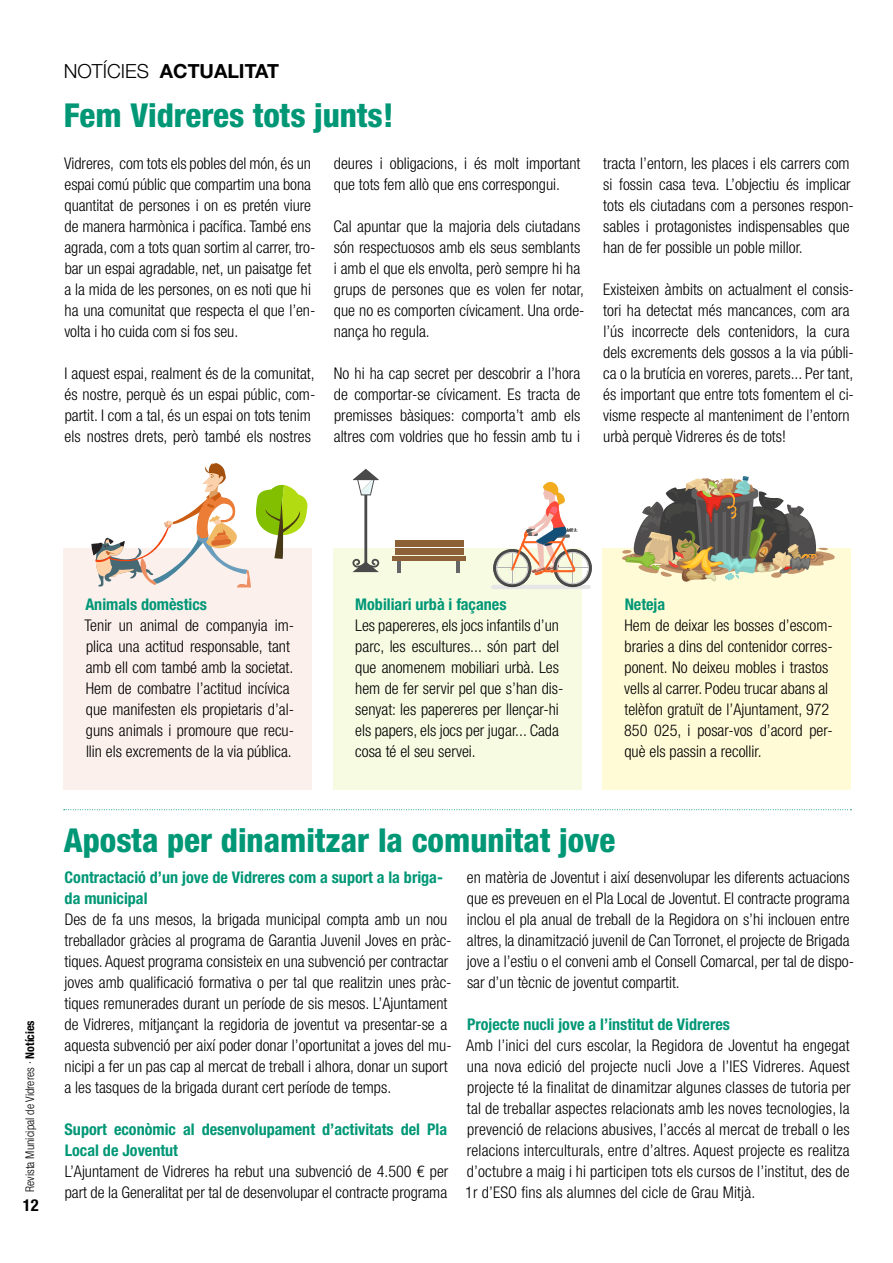
<style>
.page{position:relative;width:893px;height:1263px;background:#fff}
.page>*{position:absolute;margin:0;border:0;box-sizing:border-box;transform-origin:0 0}
.t1{font:800 condensed 33px "Helvetica Neue LT Std";color:#009776}
.t2{font:700 19.5px "Helvetica Neue LT Std";color:#000}
.t3{font:700 condensed 16.5px "Helvetica Neue LT Std";color:#000}
.t4{font:300 condensed 16.2px/21px "Helvetica Neue LT Std";color:#000}
.t5{font:700 condensed 16.2px/21px "Helvetica Neue LT Std";color:#009776}
.t6{font:300 condensed 12px "Helvetica Neue LT Std";color:#000}
.s1{font-weight:300}
.s2{font-weight:700}
</style>
<div class="page">
<div style="left:64px;top:548px;width:248px;height:241px;background:#fbf0ec"></div>
<div style="left:333px;top:548px;width:248px;height:241px;background:#f6fbe2"></div>
<div style="left:602px;top:548px;width:248px;height:241px;background:#fffbd6"></div>
<svg style="left:64px;top:809px;width:787px;height:1px"></svg>
<div style="left:395px;top:548px;width:69px;height:7px;background:#8c6138"></div>
<div style="left:395px;top:540px;width:69px;height:7px;background:#8c6138"></div>
<hr style="left:397px;top:560px;width:4px;height:13px;background:#666">
<hr style="left:456px;top:560px;width:4px;height:13px;background:#666">
<div style="left:392px;top:556px;width:74px;height:5px;background:#8c6138"></div>
<svg style="left:352px;top:469px;width:28px;height:103px"></svg>
<svg style="left:491px;top:482px;width:101px;height:107px"></svg>
<svg style="left:622px;top:476px;width:213px;height:106px"></svg>
<svg style="left:91px;top:463px;width:217px;height:124px"></svg>
<p class="t2" style="left:64px;top:59px;width:217px"><span class="s1">NOTÍCIES</span> ACTUALITAT</p>
<h1 class="t1" style="left:64px;top:95px;width:331px">Fem Vidreres tots junts!</h1>
<p class="t4" style="left:64px;top:153px;width:253px">Vidreres, com tots els pobles del món, és un espai comú públic que compartim una bona quantitat de persones i on es pretén viure de manera harmònica i pacífica. També ens agrada, com a tots quan sortim al carrer, tro&shy;bar un espai agradable, net, un paisatge fet a la mida de les persones, on es noti que hi ha una comunitat que respecta el que l’en&shy;volta i ho cuida com si fos seu.</p>
<p class="t4" style="left:65px;top:363px;width:252px">I aquest espai, realment és de la comunitat, és nostre, perquè és un espai públic, com&shy;partit. I com a tal, és un espai on tots tenim els nostres drets, però també els nostres</p>
<p class="t4" style="left:334px;top:153px;width:248px">deures i obligacions, i és molt important que tots fem allò que ens correspongui.</p>
<p class="t4" style="left:333px;top:216px;width:253px">Cal apuntar que la majoria dels ciutadans són respectuosos amb els seus semblants i amb el que els envolta, però sempre hi ha grups de persones que es volen fer notar, que no es comporten cívicament. Una orde&shy;nança ho regula.</p>
<p class="t4" style="left:334px;top:363px;width:248px;text-align:justify">No hi ha cap secret per descobrir a l’hora de comportar-se cívicament. Es tracta de premisses bàsiques: comporta’t amb els altres com voldries que ho fessin amb tu i</p>
<p class="t4" style="left:603px;top:153px;width:252px">tracta l’entorn, les places i els carrers com si fossin casa teva. L’objectiu és implicar tots els ciutadans com a persones respon&shy;sables i protagonistes indispensables que han de fer possible un poble millor.</p>
<p class="t4" style="left:603px;top:279px;width:252px">Existeixen àmbits on actualment el consis&shy;tori ha detectat més mancances, com ara l’ús incorrecte dels contenidors, la cura dels excrements dels gossos a la via públi&shy;ca o la brutícia en voreres, parets... Per tant, és important que entre tots fomentem el ci&shy;visme respecte al manteniment de l’entorn urbà perquè Vidreres és de tots!</p>
<p class="t5" style="left:85px;top:594px;width:123px">Animals domèstics</p>
<p class="t4" style="left:84px;top:615px;width:211px">Tenir un animal de companyia im&shy;plica una actitud responsable, tant amb ell com també amb la societat.<br>Hem de combatre l’actitud incívica que manifesten els propietaris d’al&shy;guns animals i promoure que recu&shy;llin els excrements de la via pública.</p>
<p class="t5" style="left:355px;top:594px;width:153px">Mobiliari urbà i façanes</p>
<p class="t4" style="left:355px;top:615px;width:210px">Les papereres, els jocs infantils d’un parc, les escultures... són part del que anomenem mobiliari urbà. Les hem de fer servir pel que s’han dis&shy;senyat: les papereres per llençar-hi els papers, els jocs per jugar... Cada cosa té el seu servei.</p>
<p class="t5" style="left:625px;top:594px;width:42px">Neteja</p>
<p class="t4" style="left:624px;top:615px;width:210px">Hem de deixar les bosses d’escom&shy;braries a dins del contenidor corres&shy;ponent. No deixeu mobles i trastos vells al carrer. Podeu trucar abans al telèfon gratuït de l’Ajuntament, 972<br>850 025, i posar-vos d’acord per&shy;què els passin a recollir.</p>
<p class="t6" style="left:23px;top:1192px;width:173px;rotate:-90deg">Revista Municipal de Vidreres · <span class="s2">Notícies</span></p>
<p class="t3" style="left:23px;top:1195px;width:17px">12</p>
<h1 class="t1" style="left:64px;top:819px;width:553px">Aposta per dinamitzar la comunitat jove</h1>
<p class="t5" style="left:65px;top:866px;width:380px">Contractació d’un jove de Vidreres com a suport a la briga&shy;da municipal</p>
<p class="t4" style="left:64px;top:909px;width:389px">Des de fa uns mesos, la brigada municipal compta amb un nou treballador gràcies al programa de Garantia Juvenil Joves en pràc&shy;tiques. Aquest programa consisteix en una subvenció per contractar joves amb qualificació formativa o per tal que realitzin unes pràc&shy;tiques remunerades durant un període de sis mesos. L’Ajuntament de Vidreres, mitjançant la regidoria de joventut va presentar-se a aquesta subvenció per així poder donar l’oportunitat a joves del mu&shy;nicipi a fer un pas cap al mercat de treball i alhora, donar un suport a les tasques de la brigada durant cert període de temps.</p>
<p class="t5" style="left:65px;top:1118px;width:384px">Suport econòmic al desenvolupament d’activitats del Pla<br>Local de Joventut</p>
<p class="t4" style="left:65px;top:1160px;width:385px">L’Ajuntament de Vidreres ha rebut una subvenció de 4.500 € per part de la Generalitat per tal de desenvolupar el contracte programa</p>
<p class="t4" style="left:467px;top:866px;width:389px">en matèria de Joventut i així desenvolupar les diferents actuacions que es preveuen en el Pla Local de Joventut. El contracte programa inclou el pla anual de treball de la Regidora on s’hi inclouen entre altres, la dinamització juvenil de Can Torronet, el projecte de Brigada jove a l’estiu o el conveni amb el Consell Comarcal, per tal de dispo&shy;sar d’un tècnic de joventut compartit.</p>
<p class="t5" style="left:467px;top:1013px;width:264px">Projecte nucli jove a l’institut de Vidreres</p>
<p class="t4" style="left:465px;top:1034px;width:387px;text-align:justify">Amb l’inici del curs escolar, la Regidora de Joventut ha engegat una nova edició del projecte nucli Jove a l’IES Vidreres. Aquest projecte té la finalitat de dinamitzar algunes classes de tutoria per tal de treballar aspectes relacionats amb les noves tecnologies, la prevenció de relacions abusives, l’accés al mercat de treball o les relacions interculturals, entre d’altres. Aquest projecte es realitza d’octubre a maig i hi participen tots els cursos de l’institut, des de 1r d’ESO fins als alumnes del cicle de Grau Mitjà.</p>
</div>
